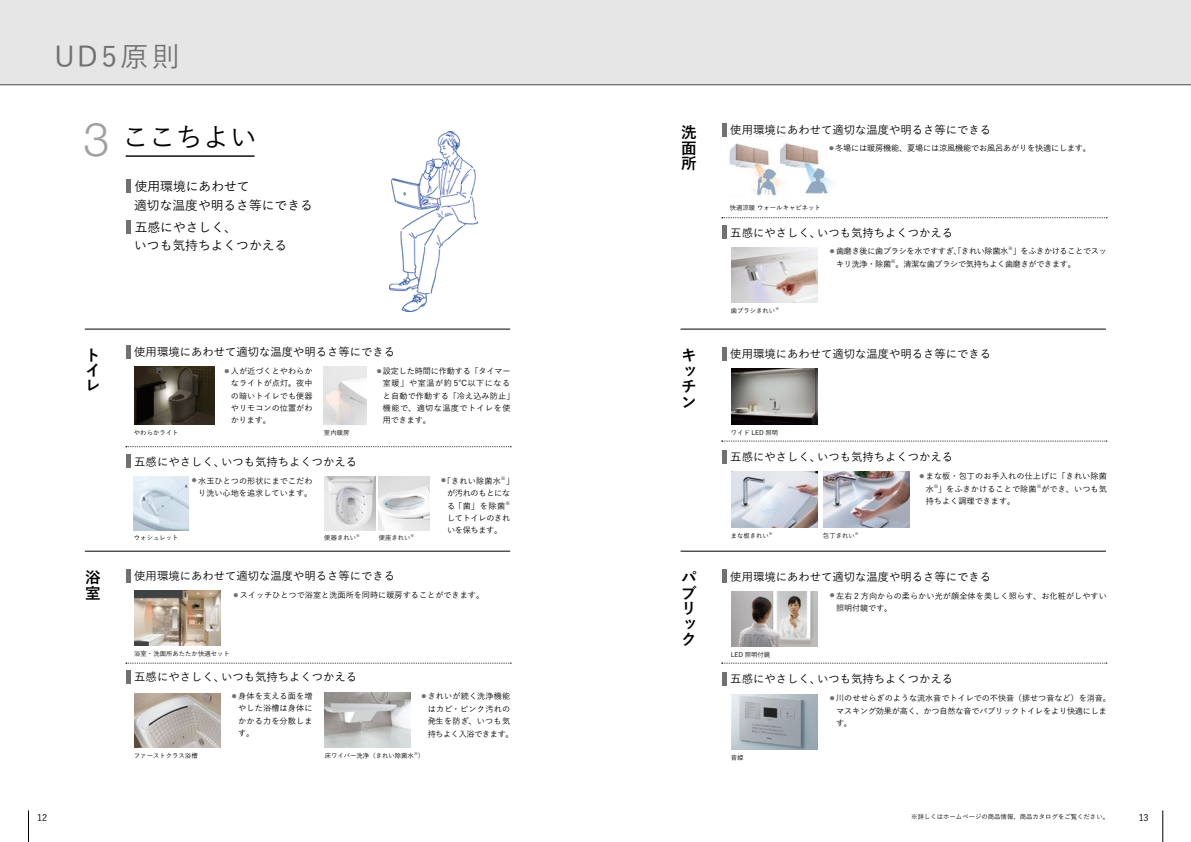
<style>
.page{position:relative;width:1191px;height:842px;background:#fff}
.page>*{position:absolute;margin:0;border:0;box-sizing:border-box;transform-origin:0 0}
.t1{font:500 28.3px "Yu Go";letter-spacing:.11em;color:#727171}
.t2{font:500 26.9px "Yu Go";color:#000}
.t3{font:700 15.6px/15.6px "Yu Go";color:#000;text-align:justify}
.t4{font:500 12.8px/18.7px "Yu Go";color:#000}
.t5{font:500 11.3px "Yu Go";color:#000}
.t6{font:500 9.2px "Yu Go";color:#000}
.t7{font:500 8.1px/12.4px "Yu Go";color:#000}
.t8{font:500 8.1px/12.4px "Yu Go";letter-spacing:-.025em;color:#000}
.t9{font:500 8.1px "Yu Go";letter-spacing:-.04em;color:#000}
.t10{font:500 8.1px "Yu Go";letter-spacing:-.02em;color:#000}
.t11{font:500 8.1px/12.4px "Yu Go";letter-spacing:-.035em;color:#000}
.t12{font:500 6.4px "Yu Go";color:#000}
.t13{font:500 4.8px "Yu Go";color:#000}
.t14{font:500 3.7px "Yu Go";color:#000}
.s1{font-family:"Helvetica Neue LT Std";font-weight:300;font-size:46.8px;color:#9fa0a0}
</style>
<div class="page">
<hr style="left:28px;top:810px;width:1px;height:32px;background:#000">
<hr style="left:1162px;top:810px;width:1px;height:32px;background:#000">
<img style="left:729px;top:143px;width:49px;height:53px">
<img style="left:778px;top:143px;width:56px;height:51px">
<svg style="left:126px;top:663px;width:385px;height:1px"></svg>
<hr style="left:85px;top:329px;width:425px;height:1px;background:#000">
<hr style="left:85px;top:551px;width:425px;height:1px;background:#000">
<hr style="left:680px;top:329px;width:426px;height:1px;background:#000">
<hr style="left:680px;top:551px;width:426px;height:1px;background:#000">
<svg style="left:721px;top:441px;width:386px;height:1px"></svg>
<svg style="left:721px;top:663px;width:386px;height:1px"></svg>
<div style="left:126px;top:569px;width:5px;height:14px;background:#727171"></div>
<svg style="left:126px;top:446px;width:385px;height:1px"></svg>
<div style="left:126px;top:454px;width:5px;height:14px;background:#727171"></div>
<div style="left:126px;top:670px;width:5px;height:13px;background:#727171"></div>
<hr style="left:722px;top:225px;width:4px;height:14px;background:#727171">
<svg style="left:722px;top:217px;width:385px;height:1px"></svg>
<hr style="left:722px;top:123px;width:4px;height:14px;background:#727171">
<hr style="left:722px;top:450px;width:4px;height:13px;background:#727171">
<hr style="left:722px;top:347px;width:4px;height:14px;background:#727171">
<hr style="left:722px;top:672px;width:4px;height:13px;background:#727171">
<hr style="left:722px;top:569px;width:4px;height:14px;background:#727171">
<div style="left:0;top:0;width:1191px;height:85px;background:#e6e6e7"></div>
<hr style="left:0;top:84px;width:1191px;height:1px;background:#727171">
<img style="left:390px;top:132px;width:87px;height:179px">
<hr style="left:126px;top:179px;width:4px;height:14px;background:#727171">
<hr style="left:126px;top:220px;width:4px;height:13px;background:#727171">
<hr style="left:126px;top:155px;width:128px;height:2px;background:#000">
<div style="left:126px;top:345px;width:5px;height:14px;background:#727171"></div>
<img style="left:324px;top:367px;width:42px;height:58px">
<img style="left:134px;top:367px;width:81px;height:58px">
<img style="left:134px;top:693px;width:86px;height:54px">
<img style="left:325px;top:692px;width:86px;height:55px">
<img style="left:134px;top:476px;width:55px;height:54px">
<img style="left:324px;top:476px;width:51px;height:54px">
<img style="left:379px;top:476px;width:51px;height:54px">
<img style="left:135px;top:591px;width:86px;height:55px">
<img style="left:731px;top:247px;width:86px;height:56px">
<img style="left:731px;top:472px;width:86px;height:55px">
<img style="left:823px;top:472px;width:86px;height:55px">
<img style="left:731px;top:591px;width:86px;height:56px">
<img style="left:731px;top:694px;width:86px;height:55px">
<img style="left:731px;top:369px;width:86px;height:55px">
<h1 class="t1" style="left:54px;top:31px;width:127px">UD5原則</h1>
<h2 class="t2" style="left:83px;top:112px;width:175px"><span class="s1">3</span> ここちよい</h2>
<h3 class="t3" style="left:681px;top:125px;width:16px">洗面所</h3>
<h3 class="t5" style="left:730px;top:119px;width:262px">使用環境にあわせて適切な温度や明るさ等にできる</h3>
<p class="t10" style="left:829px;top:141px;width:264px"><sup>●</sup> 冬場には暖房機能、夏場には涼風機能でお風呂あがりを快適にします。</p>
<h3 class="t4" style="left:134px;top:175px;width:180px">使用環境にあわせて<br>適切な温度や明るさ等にできる</h3>
<h3 class="t4" style="left:134px;top:216px;width:155px">五感にやさしく、<br>いつも気持ちよくつかえる</h3>
<p class="t12" style="left:730px;top:201px;width:93px">快適涼暖 ウォールキャビネット</p>
<h3 class="t5" style="left:730px;top:222px;width:224px">五感にやさしく、いつも気持ちよくつかえる</h3>
<p class="t9" style="left:830px;top:244px;width:180px"><sup>●</sup> 歯磨き後に歯ブラシを水ですすぎ、「きれい除菌水</p>
<p class="t13" style="left:1008px;top:244px;width:6px">※</p>
<p class="t9" style="left:1012px;top:244px;width:96px">」をふきかけることでスッ</p>
<p class="t7" style="left:836px;top:257px;width:57px">キリ洗浄・除菌</p>
<p class="t13" style="left:891px;top:257px;width:6px">※</p>
<p class="t9" style="left:895px;top:256px;width:182px">。清潔な歯ブラシで気持ちよく歯磨きができます。</p>
<p class="t12" style="left:730px;top:305px;width:46px">歯ブラシきれい</p>
<p class="t14" style="left:775px;top:305px;width:5px">※</p>
<h3 class="t3" style="left:85px;top:348px;width:15px;line-height:15px">トイレ</h3>
<h3 class="t5" style="left:134px;top:342px;width:262px">使用環境にあわせて適切な温度や明るさ等にできる</h3>
<p class="t7" style="left:231px;top:364px;width:83px;text-align:justify;text-indent:-6px"><sup>●</sup> 人が近づくとやわらかなライトが点灯。夜中の暗いトイレでも便器やリモコンの位置がわかります。</p>
<p class="t7" style="left:383px;top:364px;width:133px;text-indent:-6px"><sup>●</sup> 設定した時間に作動する「タイマー室暖」や室温が約 5℃以下になると自動で作動する「冷え込み防止」機能で、適切な温度でトイレを使用できます。</p>
<h3 class="t3" style="left:681px;top:348px;width:16px">キッチン</h3>
<h3 class="t5" style="left:730px;top:344px;width:262px">使用環境にあわせて適切な温度や明るさ等にできる</h3>
<p class="t12" style="left:134px;top:426px;width:46px">やわらかライト</p>
<p class="t12" style="left:324px;top:426px;width:27px">室内暖房</p>
<p class="t12" style="left:730px;top:426px;width:49px">ワイド LED 照明</p>
<h3 class="t5" style="left:134px;top:451px;width:224px">五感にやさしく、いつも気持ちよくつかえる</h3>
<h3 class="t5" style="left:730px;top:446px;width:224px">五感にやさしく、いつも気持ちよくつかえる</h3>
<p class="t7" style="left:192px;top:473px;width:122px;text-align:right"><sup>●</sup> 水玉ひとつの形状にまでこだわり洗い心地を追求しています。</p>
<p class="t12" style="left:134px;top:532px;width:46px">ウォシュレット</p>
<p class="t12" style="left:324px;top:532px;width:33px">便器きれい</p>
<p class="t14" style="left:356px;top:532px;width:5px">※</p>
<p class="t12" style="left:379px;top:532px;width:33px">便座きれい</p>
<p class="t14" style="left:410px;top:532px;width:5px">※</p>
<p class="t7" style="left:441px;top:473px;width:61px"><sup>●</sup> 「きれい除菌水</p>
<p class="t13" style="left:501px;top:473px;width:6px">※</p>
<p class="t11" style="left:447px;top:473px;width:69px;text-indent:59px">」が汚れのもとになる「菌」を除菌</p>
<p class="t13" style="left:505px;top:498px;width:6px">※</p>
<p class="t11" style="left:447px;top:511px;width:65px">してトイレのきれいを保ちます。</p>
<p class="t12" style="left:730px;top:529px;width:40px">まな板きれい</p>
<p class="t14" style="left:769px;top:530px;width:5px">※</p>
<p class="t12" style="left:823px;top:529px;width:33px">包丁きれい</p>
<p class="t14" style="left:855px;top:530px;width:5px">※</p>
<p class="t7" style="left:925px;top:469px;width:183px;text-indent:-6px"><sup>●</sup> まな板・包丁のお手入れの仕上げに「きれい除菌水</p>
<p class="t13" style="left:934px;top:481px;width:6px">※</p>
<p class="t7" style="left:938px;top:481px;width:100px">」をふきかけることで除菌</p>
<p class="t13" style="left:1036px;top:481px;width:6px">※</p>
<p class="t7" style="left:1041px;top:481px;width:67px">ができ、いつも気</p>
<p class="t7" style="left:925px;top:494px;width:91px">持ちよく調理できます。</p>
<h3 class="t3" style="left:85px;top:570px;width:17px">浴室</h3>
<h3 class="t5" style="left:134px;top:566px;width:262px">使用環境にあわせて適切な温度や明るさ等にできる</h3>
<p class="t7" style="left:233px;top:588px;width:252px"><sup>●</sup> スイッチひとつで浴室と洗面所を同時に暖房することができます。</p>
<h3 class="t3" style="left:681px;top:570px;width:17px;text-align:left">パブリック</h3>
<h3 class="t5" style="left:730px;top:566px;width:262px">使用環境にあわせて適切な温度や明るさ等にできる</h3>
<p class="t7" style="left:836px;top:588px;width:272px;text-indent:-6px"><sup>●</sup> 左右２方向からの柔らかい光が顔全体を美しく照らす、お化粧がしやすい照明付鏡です。</p>
<p class="t12" style="left:134px;top:648px;width:97px">浴室・洗面所あたたか快適セット</p>
<p class="t12" style="left:730px;top:649px;width:41px">LED 照明付鏡</p>
<h3 class="t5" style="left:134px;top:666px;width:224px">五感にやさしく、いつも気持ちよくつかえる</h3>
<h3 class="t5" style="left:730px;top:668px;width:224px">五感にやさしく、いつも気持ちよくつかえる</h3>
<p class="t7" style="left:238px;top:689px;width:76px;text-align:justify;text-indent:-6px"><sup>●</sup> 身体を支える面を増やした浴槽は身体にかかる力を分散します。</p>
<p class="t7" style="left:428px;top:689px;width:88px;text-indent:-6px"><sup>●</sup> きれいが続く洗浄機能はカビ・ピンク汚れの発生を防ぎ、いつも気持ちよく入浴できます。</p>
<p class="t8" style="left:836px;top:691px;width:276px;text-indent:-6px"><sup>●</sup> 川のせせらぎのような流水音でトイレでの不快音（排せつ音など）を消音。マスキング効果が高く、かつ自然な音でパブリックトイレをより快適にします。</p>
<p class="t12" style="left:134px;top:750px;width:65px">ファーストクラス浴槽</p>
<p class="t12" style="left:325px;top:750px;width:91px">床ワイパー洗浄（きれい除菌水</p>
<p class="t14" style="left:414px;top:750px;width:5px">※</p>
<p class="t12" style="left:418px;top:750px;width:8px">）</p>
<p class="t12" style="left:730px;top:752px;width:14px">音姫</p>
<p class="t12" style="left:911px;top:811px;width:199px">※詳しくはホームページの商品情報、商品カタログをご覧ください。</p>
<p class="t6" style="left:37px;top:809px;width:12px">12</p>
<p class="t6" style="left:1138px;top:809px;width:12px">13</p>
</div>
